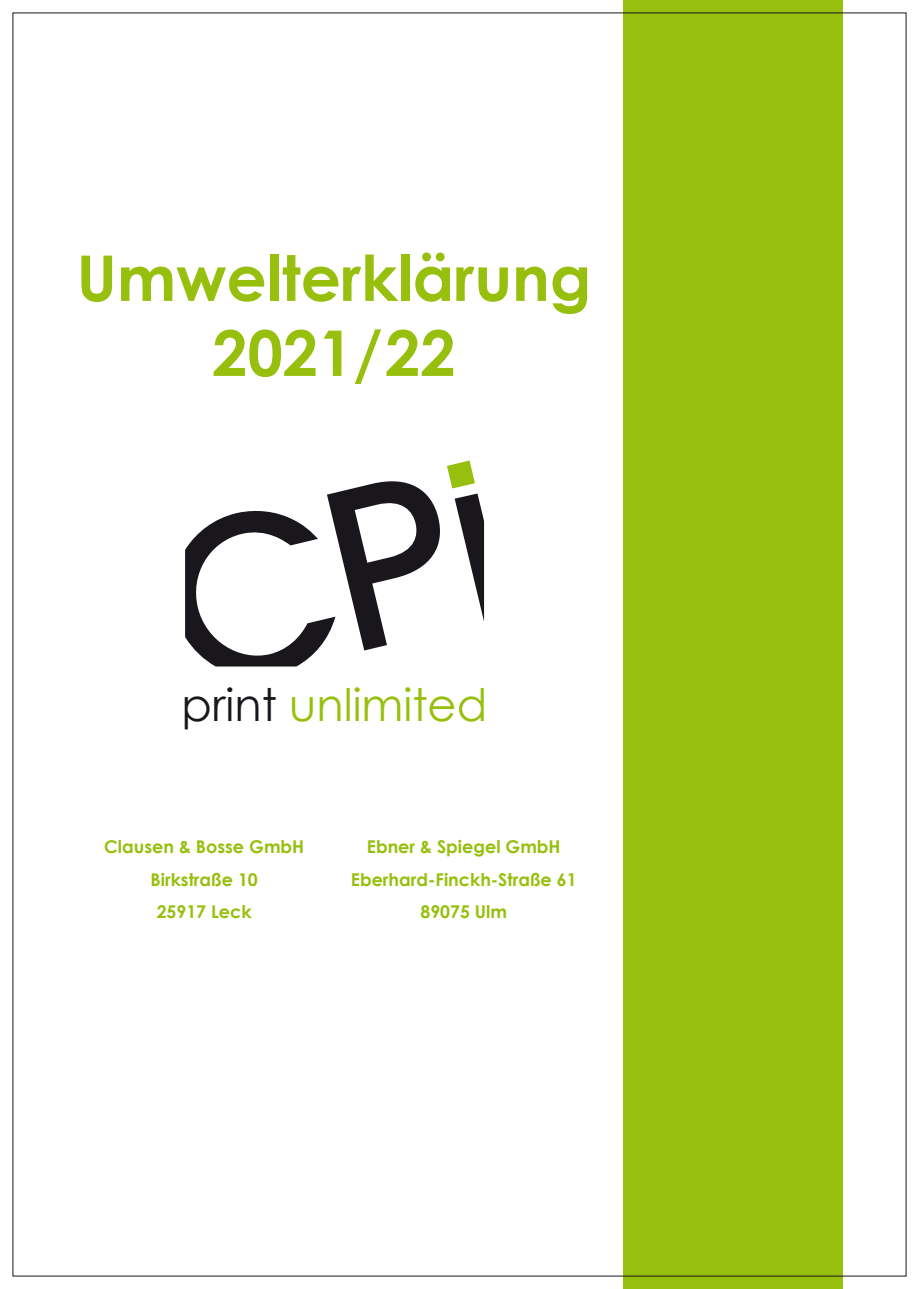
<style>
.page{position:relative;width:919px;height:1289px;background:#fff}
.page>*{position:absolute;margin:0;border:0;box-sizing:border-box;transform-origin:0 0}
.t1{font:700 63px/75px "Century Gothic";color:#97bf0d;text-align:center}
.t2{font:45px "Century Gothic";color:#97bf0d}
.t3{font:700 17.7px/32.5px "Century Gothic";color:#97bf0d;text-align:center}
.s1{color:#1a171c}
</style>
<div class="page">
<div style="left:623px;top:0;width:219px;height:1288px;background:#97bf0d"></div>
<svg style="left:185px;top:460px;width:299px;height:206px"></svg>
<h1 class="t1" style="left:77px;top:239px;width:516px">Umwelterklärung<br>2021/22</h1>
<h2 class="t2" style="left:182px;top:677px;width:307px"><span class="s1">print</span> unlimited</h2>
<p class="t3" style="left:104px;top:830px;width:201px">Clausen &amp; Bosse GmbH<br>Birkstraße 10<br>25917 Leck</p>
<p class="t3" style="left:351px;top:830px;width:227px">Ebner &amp; Spiegel GmbH<br>Eberhard-Finckh-Straße 61<br>89075 Ulm</p>
</div>
